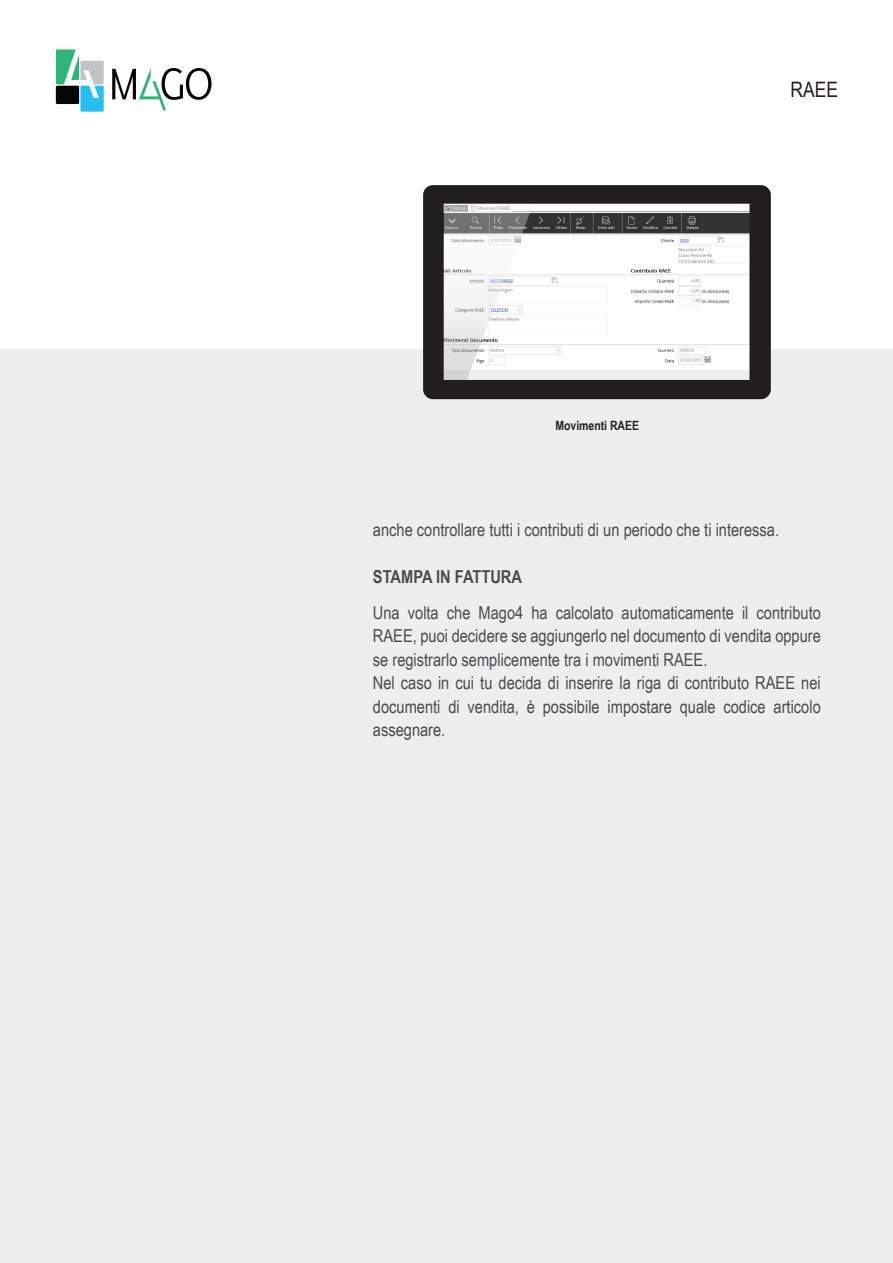
<style>
.page{position:relative;width:893px;height:1263px;background:#fff}
.page>*{position:absolute;margin:0;border:0;box-sizing:border-box;transform-origin:0 0}
.t1{font:21.3px "Arial Narrow";color:#231f20}
.t2{font:17.85px/23.4px "Arial Narrow";color:#494a4b}
.t3{font:700 17.85px "Arial Narrow";color:#494a4b}
.t4{font:700 12.75px "Arial Narrow";color:#231f20}
</style>
<div class="page">
<div style="left:0;top:350px;width:893px;height:913px;background:#eeeeef"></div>
<svg style="left:112px;top:68px;width:100px;height:42px"></svg>
<svg style="left:56px;top:49px;width:48px;height:63px"></svg>
<svg style="left:423px;top:185px;width:348px;height:214px"></svg>
<p class="t4" style="left:555px;top:415px;width:85px">Movimenti RAEE</p>
<p class="t1" style="left:790px;top:74px;width:49px">RAEE</p>
<p class="t2" style="left:373px;top:517px;width:408px">anche controllare tutti i contributi di un periodo che ti interessa.</p>
<p class="t3" style="left:373px;top:563px;width:151px">STAMPA IN FATTURA</p>
<p class="t2" style="left:373px;top:600px;width:449px">Una volta che Mago4 ha calcolato automaticamente il contributo RAEE, puoi decidere se aggiungerlo nel documento di vendita oppure se registrarlo semplicemente tra i movimenti RAEE.<br>Nel caso in cui tu decida di inserire la riga di contributo RAEE nei documenti di vendita, è possibile impostare quale codice articolo assegnare.</p>
</div>
